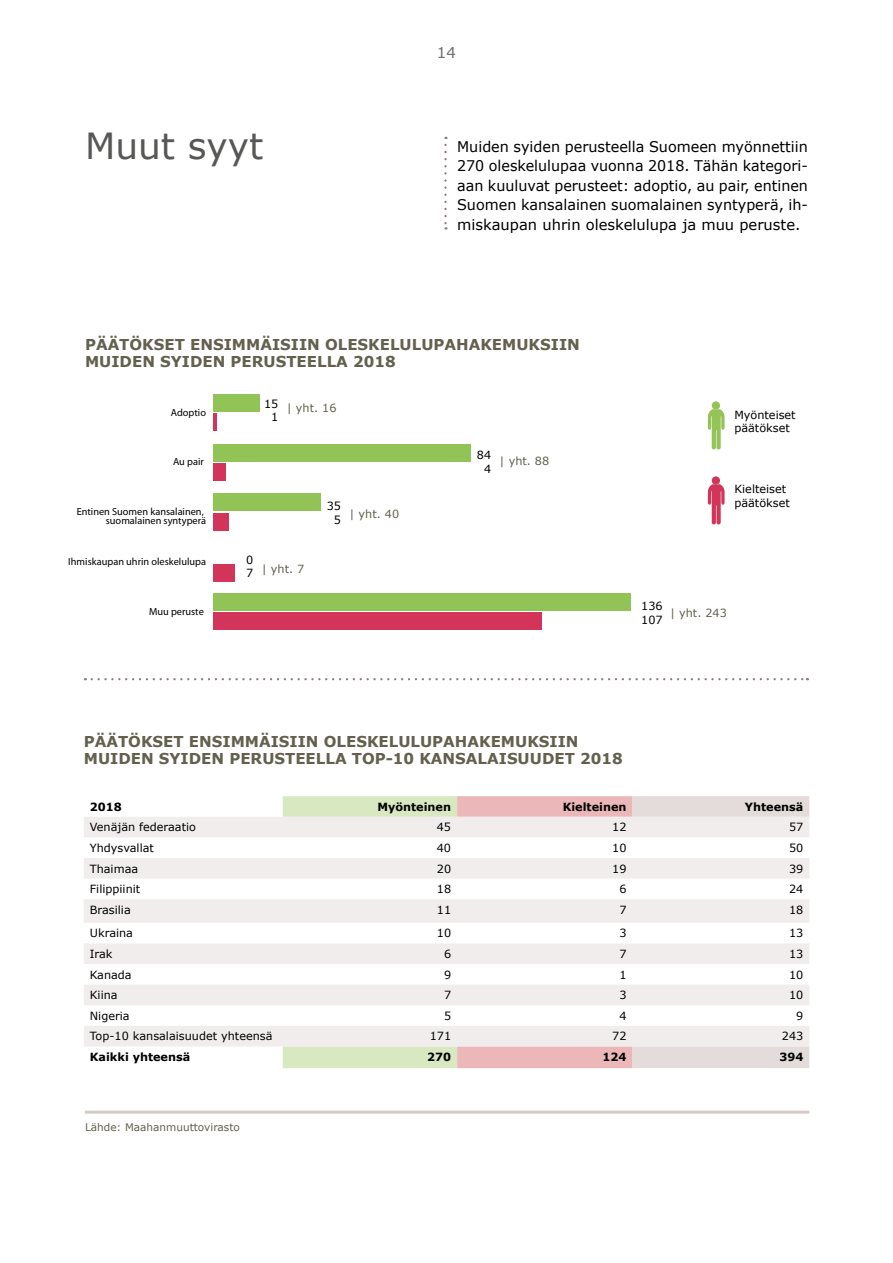
<style>
.page{position:relative;width:893px;height:1263px;background:#fff}
.page>*{position:absolute;margin:0;border:0;box-sizing:border-box;transform-origin:0 0}
.t1{font:36px "Verdana";color:#575756}
.t2{font:700 15px/16.5px "Verdana";color:#63614e}
.t3{font:15px "Verdana";color:#706f6f}
.t4{font:14.7px/19.5px "Verdana";color:#000;text-align:justify}
.t5{font:11.25px/13.5px "Verdana";color:#000}
.t6{font:700 11.25px "Verdana";color:#000}
.t7{font:11.25px "Verdana";color:#63614e}
.t8{font:10.5px "Verdana";color:#63614e}
.t9{font:10.35px/8.6px "Myriad Pro";color:#000;text-align:right}
</style>
<div class="page">
<hr style="left:85px;top:1110px;width:724px;height:3px;background:#d4cbc8">
<svg style="left:444px;top:145px;width:3px;height:85px"></svg>
<div style="left:283px;top:796px;width:174px;height:272px;background:#d8e8c1"></div>
<div style="left:457px;top:796px;width:175px;height:272px;background:#ecb7b9"></div>
<div style="left:632px;top:796px;width:177px;height:272px;background:#e3dcda"></div>
<svg style="left:84px;top:817px;width:725px;height:229px;fill:#f1eded"></svg>
<hr style="left:213px;top:413px;width:3px;height:18px;background:#d23559">
<div style="left:213px;top:463px;width:13px;height:18px;background:#d23559"></div>
<div style="left:213px;top:513px;width:16px;height:18px;background:#d23559"></div>
<div style="left:213px;top:564px;width:22px;height:18px;background:#d23559"></div>
<div style="left:213px;top:612px;width:329px;height:18px;background:#d23559"></div>
<div style="left:213px;top:444px;width:258px;height:17px;background:#92c356"></div>
<div style="left:213px;top:493px;width:108px;height:18px;background:#92c356"></div>
<div style="left:213px;top:593px;width:417px;height:18px;background:#92c356"></div>
<div style="left:213px;top:394px;width:46px;height:18px;background:#92c356"></div>
<div style="left:712px;top:401px;width:8px;height:9px;background:#94c356;border-radius:50%"></div>
<svg style="left:708px;top:409px;width:17px;height:40px"></svg>
<div style="left:712px;top:476px;width:8px;height:9px;background:#d1365a;border-radius:50%"></div>
<svg style="left:708px;top:484px;width:17px;height:40px"></svg>
<svg style="left:92px;top:678px;width:716px;height:2px"></svg>
<h1 class="t1" style="left:85px;top:123px;width:180px">Muut syyt</h1>
<h2 class="t3" style="left:437px;top:43px;width:21px">14</h2>
<p class="t4" style="left:457px;top:137px;width:352px">Muiden syiden perusteella Suomeen myönnettiin 270 oleskelulupaa vuonna 2018. Tähän kategori&shy;aan kuuluvat perusteet: adoptio, au pair, entinen Suomen kansalainen suomalainen syntyperä, ih&shy;miskaupan uhrin oleskelulupa ja muu peruste.</p>
<h2 class="t2" style="left:85px;top:336px;width:496px">PÄÄTÖKSET ENSIMMÄISIIN OLESKELULUPAHAKEMUKSIIN<br>MUIDEN SYIDEN PERUSTEELLA 2018</h2>
<p class="t5" style="left:264px;top:397px;width:16px;text-align:right">15<br>1</p>
<p class="t9" style="left:171px;top:408px;width:37px">Adoptio</p>
<p class="t7" style="left:287px;top:400px;width:51px">| yht. 16</p>
<p class="t9" style="left:173px;top:457px;width:32px">Au pair</p>
<p class="t9" style="left:77px;top:507px;width:131px">Entinen Suomen kansalainen, suomalainen syntyperä</p>
<p class="t9" style="left:68px;top:557px;width:139px">Ihmiskaupan uhrin oleskelulupa</p>
<p class="t9" style="left:149px;top:607px;width:56px">Muu peruste</p>
<p class="t5" style="left:246px;top:553px;width:9px">0<br>7</p>
<p class="t7" style="left:262px;top:562px;width:44px">| yht. 7</p>
<p class="t5" style="left:327px;top:499px;width:16px;text-align:right">35<br>5</p>
<p class="t7" style="left:350px;top:507px;width:51px">| yht. 40</p>
<p class="t5" style="left:477px;top:448px;width:16px;text-align:right">84<br>4</p>
<p class="t7" style="left:500px;top:454px;width:51px">| yht. 88</p>
<p class="t5" style="left:734px;top:408px;width:63px">Myönteiset päätökset</p>
<p class="t5" style="left:734px;top:483px;width:57px">Kielteiset päätökset</p>
<p class="t5" style="left:641px;top:600px;width:23px">136<br>107</p>
<p class="t7" style="left:670px;top:606px;width:58px">| yht. 243</p>
<h2 class="t2" style="left:84px;top:733px;width:540px">PÄÄTÖKSET ENSIMMÄISIIN OLESKELULUPAHAKEMUKSIIN<br>MUIDEN SYIDEN PERUSTEELLA TOP-10 KANSALAISUUDET 2018</h2>
<p class="t6" style="left:90px;top:799px;width:33px">2018</p>
<p class="t6" style="left:377px;top:799px;width:75px">Myönteinen</p>
<p class="t6" style="left:563px;top:799px;width:65px">Kielteinen</p>
<p class="t6" style="left:745px;top:799px;width:60px">Yhteensä</p>
<p class="t5" style="left:90px;top:821px;width:108px">Venäjän federaatio</p>
<p class="t5" style="left:437px;top:821px;width:16px">45</p>
<p class="t5" style="left:612px;top:821px;width:16px">12</p>
<p class="t5" style="left:789px;top:821px;width:16px">57</p>
<p class="t5" style="left:90px;top:841px;width:66px">Yhdysvallat</p>
<p class="t5" style="left:437px;top:841px;width:16px">40</p>
<p class="t5" style="left:612px;top:841px;width:16px">10</p>
<p class="t5" style="left:789px;top:841px;width:16px">50</p>
<p class="t5" style="left:90px;top:862px;width:50px">Thaimaa</p>
<p class="t5" style="left:437px;top:862px;width:16px">20</p>
<p class="t5" style="left:612px;top:862px;width:16px">19</p>
<p class="t5" style="left:789px;top:862px;width:16px">39</p>
<p class="t5" style="left:90px;top:882px;width:52px">Filippiinit</p>
<p class="t5" style="left:437px;top:882px;width:16px">18</p>
<p class="t5" style="left:619px;top:882px;width:9px">6</p>
<p class="t5" style="left:789px;top:882px;width:16px">24</p>
<p class="t5" style="left:90px;top:903px;width:42px">Brasilia</p>
<p class="t5" style="left:437px;top:903px;width:16px">11</p>
<p class="t5" style="left:619px;top:903px;width:9px">7</p>
<p class="t5" style="left:789px;top:903px;width:16px">18</p>
<p class="t5" style="left:90px;top:927px;width:45px">Ukraina</p>
<p class="t5" style="left:437px;top:927px;width:16px">10</p>
<p class="t5" style="left:619px;top:927px;width:9px">3</p>
<p class="t5" style="left:789px;top:927px;width:16px">13</p>
<p class="t5" style="left:90px;top:947px;width:24px">Irak</p>
<p class="t5" style="left:444px;top:947px;width:9px">6</p>
<p class="t5" style="left:619px;top:947px;width:9px">7</p>
<p class="t5" style="left:789px;top:947px;width:16px">13</p>
<p class="t5" style="left:90px;top:968px;width:43px">Kanada</p>
<p class="t5" style="left:444px;top:968px;width:9px">9</p>
<p class="t5" style="left:619px;top:968px;width:9px">1</p>
<p class="t5" style="left:789px;top:968px;width:16px">10</p>
<p class="t5" style="left:90px;top:988px;width:29px">Kiina</p>
<p class="t5" style="left:444px;top:988px;width:9px">7</p>
<p class="t5" style="left:619px;top:988px;width:9px">3</p>
<p class="t5" style="left:789px;top:988px;width:16px">10</p>
<p class="t5" style="left:90px;top:1009px;width:41px">Nigeria</p>
<p class="t5" style="left:444px;top:1009px;width:9px">5</p>
<p class="t5" style="left:619px;top:1009px;width:9px">4</p>
<p class="t5" style="left:796px;top:1009px;width:9px">9</p>
<p class="t5" style="left:90px;top:1030px;width:184px">Top-10 kansalaisuudet yhteensä</p>
<p class="t5" style="left:430px;top:1030px;width:23px">171</p>
<p class="t5" style="left:612px;top:1030px;width:16px">72</p>
<p class="t5" style="left:782px;top:1030px;width:23px">243</p>
<p class="t6" style="left:90px;top:1049px;width:102px">Kaikki yhteensä</p>
<p class="t6" style="left:427px;top:1049px;width:25px">270</p>
<p class="t6" style="left:603px;top:1049px;width:25px">124</p>
<p class="t6" style="left:779px;top:1049px;width:25px">394</p>
<p class="t8" style="left:85px;top:1120px;width:156px">Lähde: Maahanmuuttovirasto</p>
</div>
